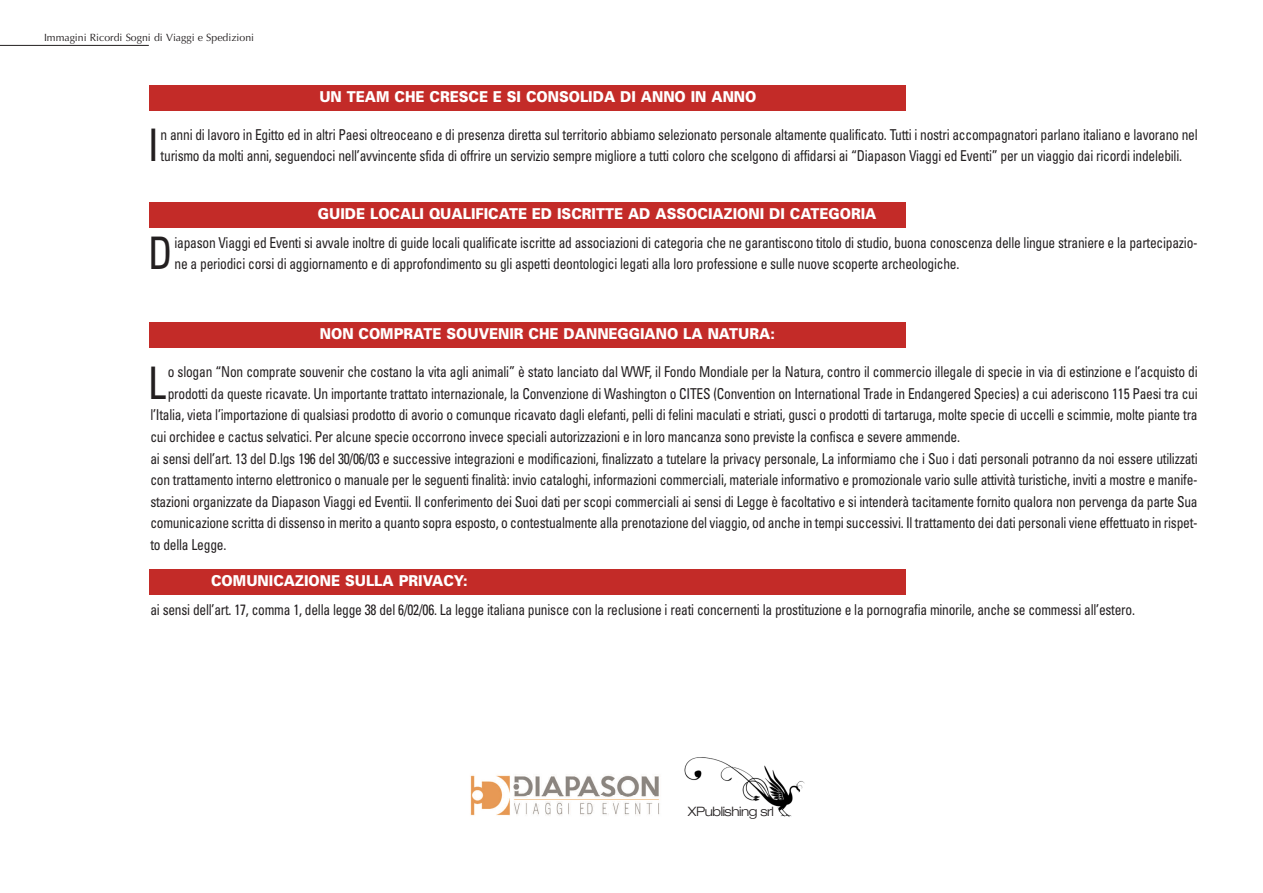
<style>
.page{position:relative;width:1263px;height:893px;background:#fff}
.page>*{position:absolute;margin:0;border:0;box-sizing:border-box;transform-origin:0 0}
.t1{font:condensed 44.85px "Univers";color:#231f20;scale:.9 1}
.t2{font:condensed 15px/21.6px "Univers";letter-spacing:-.02em;color:#231f20;scale:.9 1}
.t3{font:900 15px "Univers";color:#fff;scale:.9 1}
.t4{font:300 expanded 12.9px "Helvetica Neue";letter-spacing:-.035em;color:#231f20}
.t5{font:10.5px "Optima";color:#231f20}
</style>
<div class="page">
<hr style="left:0;top:45px;width:149px;height:1px;background:#231f20">
<div style="left:149px;top:85px;width:757px;height:26px;background:#c32b28"></div>
<div style="left:149px;top:202px;width:757px;height:26px;background:#c32b28"></div>
<div style="left:149px;top:323px;width:757px;height:25px;background:#c32b28"></div>
<div style="left:149px;top:569px;width:757px;height:26px;background:#c32b28"></div>
<img style="left:684px;top:757px;width:121px;height:60px">
<img style="left:470px;top:775px;width:190px;height:41px">
<p class="t5" style="left:44px;top:32px;width:212px">Immagini Ricordi Sogni di Viaggi e Spedizioni</p>
<p class="t3" style="left:319px;top:87px;width:487px">UN TEAM CHE CRESCE E SI CONSOLIDA DI ANNO IN ANNO</p>
<h1 class="t1" style="left:148px;top:117px;width:14px">I</h1>
<p class="t2" style="left:161px;top:123px;width:1154px">n anni di lavoro in Egitto ed in altri Paesi oltreoceano e di presenza diretta sul territorio abbiamo selezionato personale altamente qualificato. Tutti i nostri accompagnatori parlano italiano e lavorano nel turismo da molti anni, seguendoci nell’avvincente sfida di offrire un servizio sempre migliore a tutti coloro che scelgono di affidarsi ai “Diapason Viaggi ed Eventi” per un viaggio dai ricordi indelebili.</p>
<p class="t3" style="left:318px;top:205px;width:622px">GUIDE LOCALI QUALIFICATE ED ISCRITTE AD ASSOCIAZIONI DI CATEGORIA</p>
<h1 class="t1" style="left:148px;top:225px;width:29px">D</h1>
<p class="t2" style="left:175px;top:231px;width:1138px">iapason Viaggi ed Eventi si avvale inoltre di guide locali qualificate iscritte ad associazioni di categoria che ne garantiscono titolo di studio, buona conoscenza delle lingue straniere e la partecipazio&shy;ne a periodici corsi di aggiornamento e di approfondimento su gli aspetti deontologici legati alla loro professione e sulle nuove scoperte archeologiche.</p>
<p class="t3" style="left:320px;top:325px;width:507px">NON COMPRATE SOUVENIR CHE DANNEGGIANO LA NATURA:</p>
<h1 class="t1" style="left:148px;top:354px;width:21px">L</h1>
<p class="t2" style="left:168px;top:361px;width:1146px">o slogan “Non comprate souvenir che costano la vita agli animali” è stato lanciato dal WWF, il Fondo Mondiale per la Natura, contro il commercio illegale di specie in via di estinzione e l’acquisto di</p>
<p class="t2" style="left:168px;top:382px;width:1146px">prodotti da queste ricavate. Un importante trattato internazionale, la Convenzione di Washington o CITES (Convention on International Trade in Endangered Species) a cui aderiscono 115 Paesi tra cui</p>
<p class="t2" style="left:150px;top:404px;width:1165px">l’Italia, vieta l’importazione di qualsiasi prodotto di avorio o comunque ricavato dagli elefanti, pelli di felini maculati e striati, gusci o prodotti di tartaruga, molte specie di uccelli e scimmie, molte piante tra</p>
<p class="t2" style="left:150px;top:426px;width:901px">cui orchidee e cactus selvatici. Per alcune specie occorrono invece speciali autorizzazioni e in loro mancanza sono previste la confisca e severe ammende.</p>
<p class="t2" style="left:150px;top:447px;width:1165px">ai sensi dell’art. 13 del D.lgs 196 del 30/06/03 e successive integrazioni e modificazioni, finalizzato a tutelare la privacy personale, La informiamo che i Suo i dati personali potranno da noi essere utilizzati</p>
<p class="t2" style="left:150px;top:469px;width:1165px">con trattamento interno elettronico o manuale per le seguenti finalità: invio cataloghi, informazioni commerciali, materiale informativo e promozionale vario sulle attività turistiche, inviti a mostre e manife-</p>
<p class="t2" style="left:150px;top:490px;width:1165px">stazioni organizzate da Diapason Viaggi ed Eventii. Il conferimento dei Suoi dati per scopi commerciali ai sensi di Legge è facoltativo e si intenderà tacitamente fornito qualora non pervenga da parte Sua</p>
<p class="t2" style="left:150px;top:512px;width:1165px">comunicazione scritta di dissenso in merito a quanto sopra esposto, o contestualmente alla prenotazione del viaggio, od anche in tempi successivi. Il trattamento dei dati personali viene effettuato in rispet-</p>
<p class="t2" style="left:150px;top:534px;width:86px">to della Legge.</p>
<p class="t3" style="left:211px;top:571px;width:287px">COMUNICAZIONE SULLA PRIVACY:</p>
<p class="t2" style="left:150px;top:598px;width:1095px">ai sensi dell’art. 17, comma 1, della legge 38 del 6/02/06. La legge italiana punisce con la reclusione i reati concernenti la prostituzione e la pornografia minorile, anche se commessi all’estero.</p>
<p class="t4" style="left:688px;top:803px;width:88px">XPublishing srl</p>
</div>
